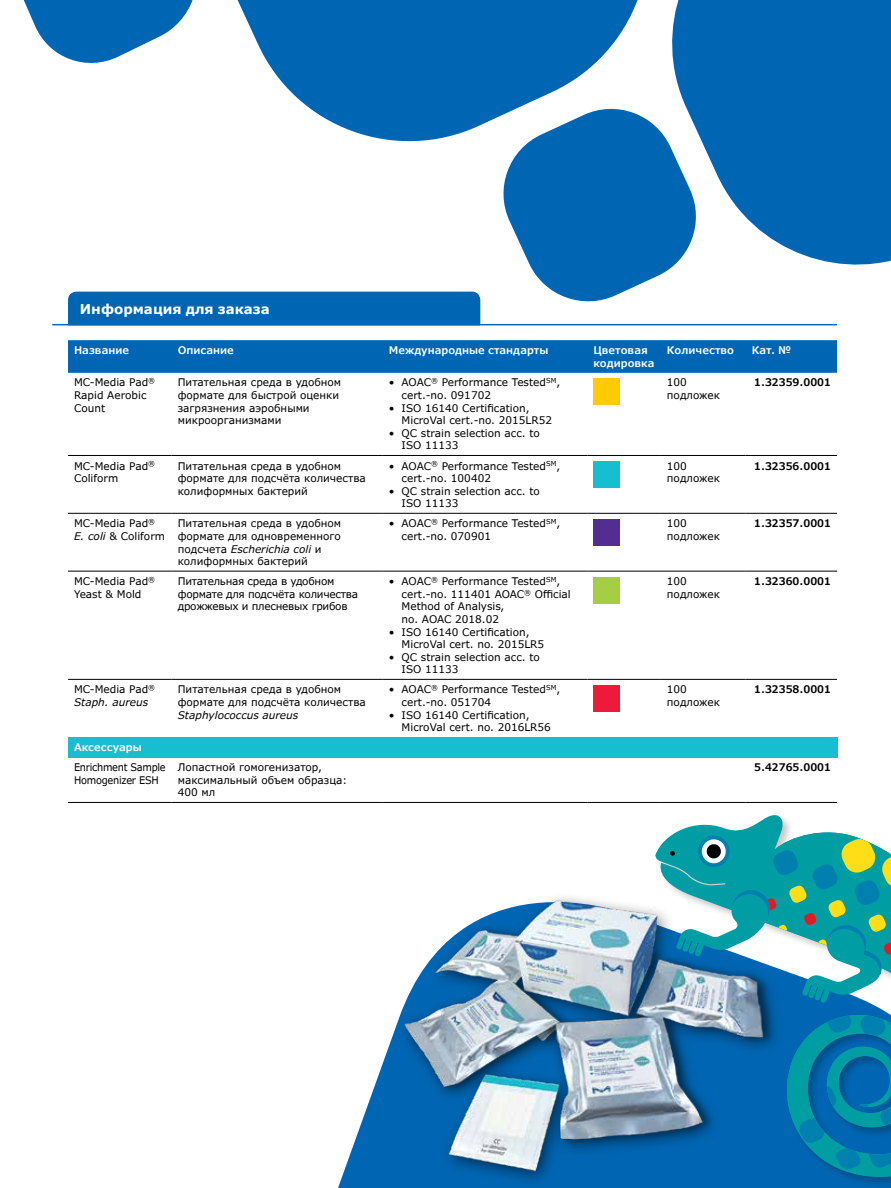
<style>
.page{position:relative;width:891px;height:1188px;background:#fff}
.page>*{position:absolute;margin:0;border:0;box-sizing:border-box;transform-origin:0 0}
.t1{font:700 13.5px "Verdana Pro";color:#fff}
.t2{font:10.5px/12.6px "Verdana Pro";color:#000}
.t3{font:600 10.5px/12.6px "Verdana Pro";color:#fff}
.t4{font:10.5px/12.6px "Verdana Pro";letter-spacing:-.025em;color:#000}
.t5{font:600 10.5px "Verdana Pro";color:#000}
.t6{font:italic 10.5px/12.6px "Verdana Pro";color:#000}
.t7{font:10.5px/12.6px "Verdana Pro";letter-spacing:-.025em;color:#000;scale:.93 1}
.s1{font-style:italic}
.s2{font-style:normal}
</style>
<div class="page">
<div style="left:68px;top:340px;width:769px;height:33px;background:#0066b3"></div>
<div style="left:68px;top:737px;width:769px;height:20px;background:#16becf"></div>
<hr style="left:68px;top:455px;width:104px;height:1px;background:#000">
<hr style="left:172px;top:455px;width:211px;height:1px;background:#000">
<hr style="left:383px;top:455px;width:204px;height:1px;background:#000">
<hr style="left:587px;top:455px;width:74px;height:1px;background:#000">
<hr style="left:661px;top:455px;width:85px;height:1px;background:#000">
<hr style="left:746px;top:455px;width:91px;height:1px;background:#000">
<hr style="left:68px;top:513px;width:104px;height:1px;background:#000">
<hr style="left:172px;top:513px;width:211px;height:1px;background:#000">
<hr style="left:383px;top:513px;width:204px;height:1px;background:#000">
<hr style="left:587px;top:513px;width:74px;height:1px;background:#000">
<hr style="left:661px;top:513px;width:85px;height:1px;background:#000">
<hr style="left:746px;top:513px;width:91px;height:1px;background:#000">
<hr style="left:68px;top:571px;width:104px;height:1px;background:#000">
<hr style="left:172px;top:571px;width:211px;height:1px;background:#000">
<hr style="left:383px;top:571px;width:204px;height:1px;background:#000">
<hr style="left:587px;top:571px;width:74px;height:1px;background:#000">
<hr style="left:661px;top:571px;width:85px;height:1px;background:#000">
<hr style="left:746px;top:571px;width:91px;height:1px;background:#000">
<hr style="left:68px;top:679px;width:104px;height:1px;background:#000">
<hr style="left:172px;top:679px;width:211px;height:1px;background:#000">
<hr style="left:383px;top:679px;width:204px;height:1px;background:#000">
<hr style="left:587px;top:679px;width:74px;height:1px;background:#000">
<hr style="left:661px;top:679px;width:85px;height:1px;background:#000">
<hr style="left:746px;top:679px;width:91px;height:1px;background:#000">
<hr style="left:68px;top:802px;width:104px;height:1px;background:#000">
<hr style="left:172px;top:802px;width:211px;height:1px;background:#000">
<hr style="left:383px;top:802px;width:204px;height:1px;background:#000">
<hr style="left:587px;top:802px;width:74px;height:1px;background:#000">
<hr style="left:661px;top:802px;width:85px;height:1px;background:#000">
<hr style="left:746px;top:802px;width:91px;height:1px;background:#000">
<div style="left:593px;top:378px;width:27px;height:27px;background:#ffcb05"></div>
<div style="left:593px;top:461px;width:27px;height:27px;background:#16becf"></div>
<div style="left:593px;top:519px;width:27px;height:27px;background:#522e91"></div>
<div style="left:593px;top:577px;width:27px;height:27px;background:#a5cf42"></div>
<div style="left:593px;top:685px;width:27px;height:27px;background:#ed1a3b"></div>
<div style="left:68px;top:292px;width:412px;height:32px;background:#0066b3"></div>
<hr style="left:52px;top:324px;width:785px;height:1px;background:#0066b3">
<svg style="left:503px;top:164px;width:148px;height:138px;background:#277dbe"></svg>
<svg style="left:23px;top:0;width:163px;height:63px"></svg>
<svg style="left:186px;top:0;width:465px;height:164px;fill:#0066b3"></svg>
<svg style="left:651px;top:0;width:240px;height:279px;fill:#0066b3"></svg>
<img style="left:338px;top:897px;width:316px;height:291px">
<div style="left:654px;top:814px;width:237px;height:374px;background:#000;opacity:.22"></div>
<svg style="left:653px;top:814px;width:238px;height:363px"></svg>
<svg style="left:750px;top:826px;width:141px;height:351px;background:#1079b0"></svg>
<svg style="left:798px;top:1085px;width:93px;height:85px;background:#0079a9"></svg>
<svg style="left:670px;top:834px;width:221px;height:205px"></svg>
<p class="t1" style="left:80px;top:300px;width:191px">Информация для заказа</p>
<p class="t3" style="left:74px;top:344px;width:57px">Название</p>
<p class="t3" style="left:178px;top:344px;width:58px">Описание</p>
<p class="t3" style="left:389px;top:344px;width:161px">Международные стандарты</p>
<p class="t3" style="left:593px;top:344px;width:63px">Цветовая кодировка</p>
<p class="t3" style="left:667px;top:344px;width:69px">Количество</p>
<p class="t3" style="left:752px;top:344px;width:41px">Кат. №</p>
<p class="t2" style="left:74px;top:377px;width:83px">MC-Media Pad<sup>®<br></sup>Rapid Aerobic<br>Count</p>
<p class="t2" style="left:178px;top:377px;width:165px">Питательная среда в удобном формате для быстрой оценки загрязнения аэробными микроорганизмами</p>
<p class="t2" style="left:402px;top:377px;width:160px;text-indent:-13px">• AOAC<sup>®</sup> Performance Tested<sup>SM</sup>, cert.-no. 091702</p>
<p class="t2" style="left:667px;top:377px;width:55px">100 подложек</p>
<p class="t5" style="left:754px;top:376px;width:78px">1.32359.0001</p>
<p class="t2" style="left:402px;top:402px;width:152px;text-indent:-13px">• ISO 16140 Certification,<br>MicroVal cert.-no. 2015LR52</p>
<p class="t2" style="left:402px;top:427px;width:140px;text-indent:-13px">• QC strain selection acc. to<br>ISO 11133</p>
<p class="t2" style="left:74px;top:460px;width:83px">MC-Media Pad<sup>®<br></sup>Coliform</p>
<p class="t2" style="left:178px;top:460px;width:190px">Питательная среда в удобном формате для подсчёта количества колиформных бактерий</p>
<p class="t2" style="left:402px;top:460px;width:160px;text-indent:-13px">• AOAC<sup>®</sup> Performance Tested<sup>SM</sup>, cert.-no. 100402</p>
<p class="t2" style="left:402px;top:485px;width:140px;text-indent:-13px">• QC strain selection acc. to<br>ISO 11133</p>
<p class="t2" style="left:667px;top:460px;width:55px">100 подложек</p>
<p class="t5" style="left:754px;top:459px;width:78px">1.32356.0001</p>
<p class="t2" style="left:74px;top:517px;width:93px">MC-Media Pad<sup>®<br></sup><span class="s1">E. coli</span> &amp; Coliform</p>
<p class="t2" style="left:178px;top:517px;width:165px">Питательная среда в удобном формате для одновременного подсчета <span class="s1">Escherichia coli</span> и колиформных бактерий</p>
<p class="t2" style="left:402px;top:517px;width:160px;text-indent:-13px">• AOAC<sup>®</sup> Performance Tested<sup>SM</sup>, cert.-no. 070901</p>
<p class="t2" style="left:667px;top:517px;width:55px">100 подложек</p>
<p class="t5" style="left:754px;top:517px;width:78px">1.32357.0001</p>
<p class="t2" style="left:74px;top:575px;width:83px">MC-Media Pad<sup>®<br></sup>Yeast &amp; Mold</p>
<p class="t4" style="left:178px;top:575px;width:182px">Питательная среда в удобном формате для подсчёта количества дрожжевых и плесневых грибов</p>
<p class="t2" style="left:402px;top:575px;width:171px;text-indent:-13px">• AOAC<sup>®</sup> Performance Tested<sup>SM</sup>, cert.-no. 111401 AOAC<sup>®</sup> Official<br>Method of Analysis,<br>no. AOAC 2018.02</p>
<p class="t2" style="left:402px;top:626px;width:144px;text-indent:-13px">• ISO 16140 Certification,<br>MicroVal cert. no. 2015LR5</p>
<p class="t2" style="left:402px;top:651px;width:140px;text-indent:-13px">• QC strain selection acc. to<br>ISO 11133</p>
<p class="t2" style="left:667px;top:575px;width:55px">100 подложек</p>
<p class="t5" style="left:754px;top:575px;width:78px">1.32360.0001</p>
<p class="t6" style="left:74px;top:683px;width:83px"><span class="s2">MC-Media Pad</span><sup>®<br></sup>Staph. aureus</p>
<p class="t2" style="left:178px;top:683px;width:190px">Питательная среда в удобном формате для подсчёта количества</p>
<p class="t6" style="left:178px;top:709px;width:122px">Staphylococcus aureus</p>
<p class="t2" style="left:402px;top:683px;width:160px;text-indent:-13px">• AOAC<sup>®</sup> Performance Tested<sup>SM</sup>, cert.-no. 051704</p>
<p class="t2" style="left:402px;top:709px;width:151px;text-indent:-13px">• ISO 16140 Certification,<br>MicroVal cert. no. 2016LR56</p>
<p class="t2" style="left:667px;top:683px;width:55px">100 подложек</p>
<p class="t5" style="left:754px;top:683px;width:78px">1.32358.0001</p>
<p class="t3" style="left:74px;top:741px;width:69px">Аксессуары</p>
<p class="t7" style="left:74px;top:761px;width:100px">Enrichment Sample<br>Homogenizer ESH</p>
<p class="t2" style="left:178px;top:761px;width:171px">Лопастной гомогенизатор, максимальный объем образца:<br>400 мл</p>
<p class="t5" style="left:754px;top:761px;width:78px">5.42765.0001</p>
</div>
